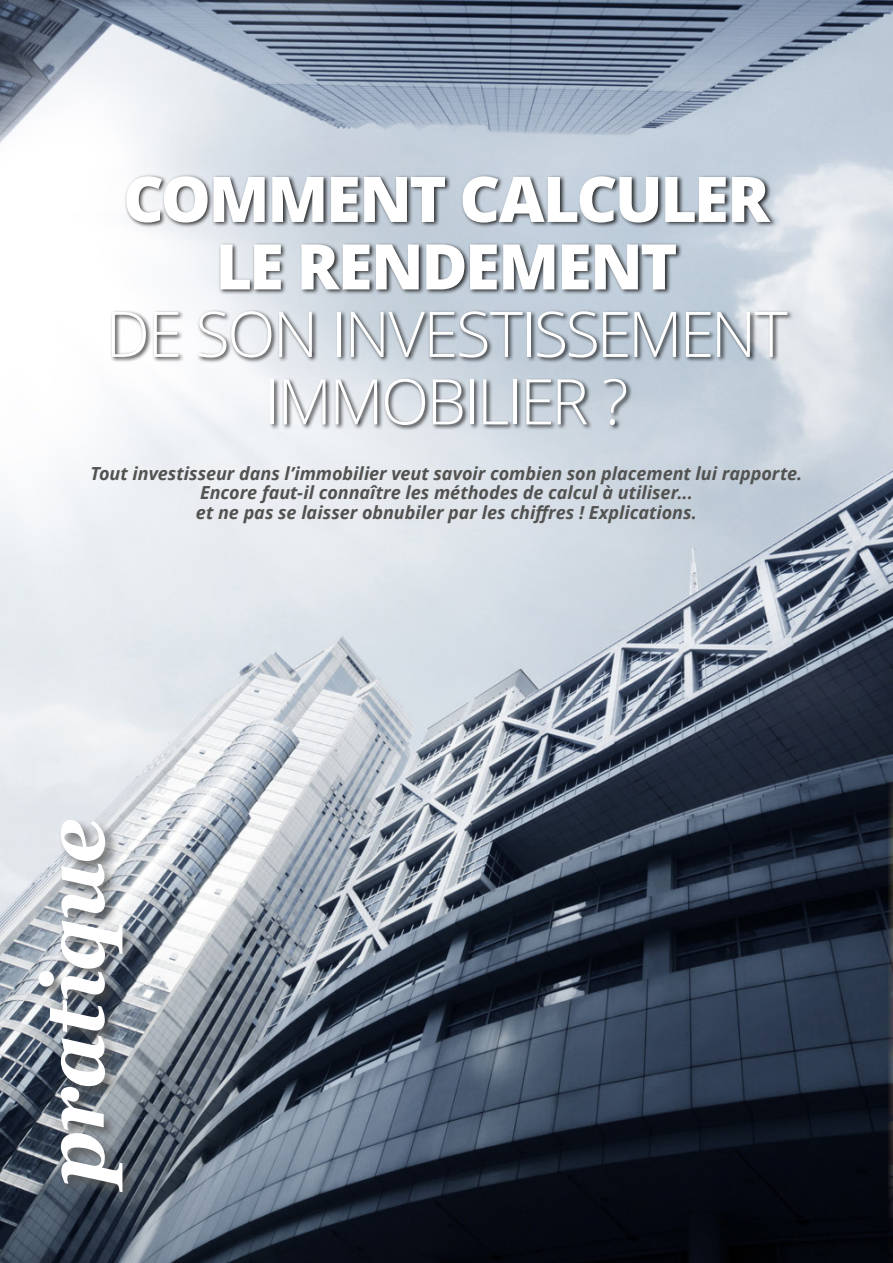
<style>
.page{position:relative;width:893px;height:1263px;background:#fff}
.page>*{position:absolute;margin:0;border:0;box-sizing:border-box;transform-origin:0 0}
.t1{font:italic 700 86.4px "Georgia";letter-spacing:-.015em;color:#fff;scale:.95 1}
.t2{font:300 63px/67.5px "Open Sans";letter-spacing:-.04em;color:#fff;text-align:center}
.t3{font:800 63px/67.5px "Open Sans";letter-spacing:-.035em;color:#fff;text-align:center}
.t4{font:italic 700 18px/19.5px "Open Sans";color:#525251;text-align:center}
</style>
<div class="page">
<img style="left:0;top:0;width:893px;height:1263px">
<div style="left:36px;top:817px;width:101px;height:389px;background:#525251;opacity:.75"></div>
<div style="left:110px;top:174px;width:683px;height:257px;background:#000;opacity:.8"></div>
<img style="left:888px;top:776px;width:5px;height:487px">
<h2 class="t3" style="left:123px;top:162px;width:648px">COMMENT CALCULER<br>LE RENDEMENT</h2>
<h2 class="t2" style="left:105px;top:299px;width:684px">DE SON INVESTISSEMENT<br>IMMOBILIER ?</h2>
<p class="t4" style="left:91px;top:463px;width:713px">Tout investisseur dans l’immobilier veut savoir combien son placement lui rapporte.<br>Encore faut-il connaître les méthodes de calcul à utiliser...<br>et ne pas se laisser obnubiler par les chiffres ! Explications.</p>
<h1 class="t1" style="left:9px;top:1185px;width:388px;rotate:-90deg">pratique</h1>
</div>
